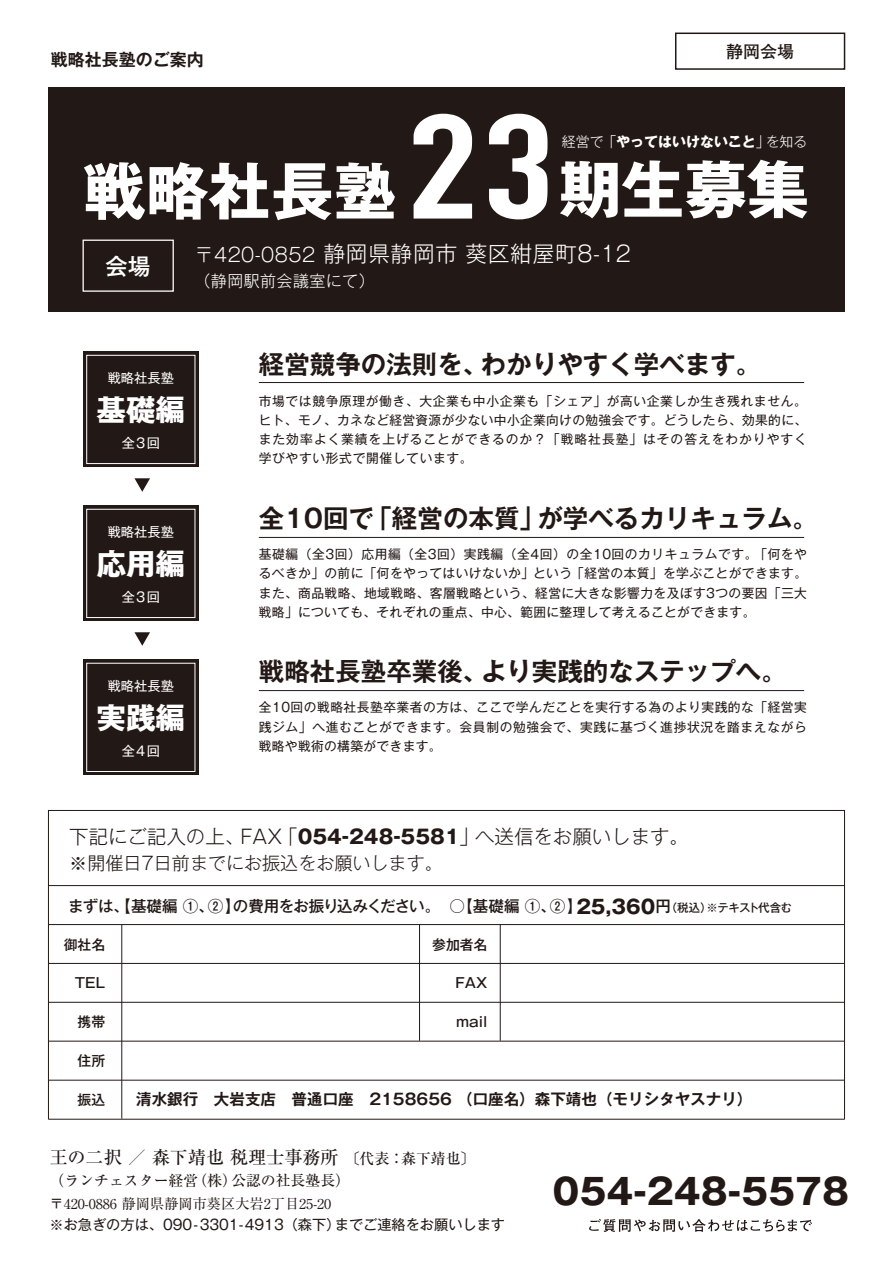
<style>
.page{position:relative;width:893px;height:1263px;background:#fff}
.page>*{position:absolute;margin:0;border:0;box-sizing:border-box;transform-origin:0 0}
.t1{font:700 145.95px "DIN Condensed";color:#fff;scale:1.32 1}
.t2{font:700 62.7px "Gothic MB101";color:#fff}
.t3{font:700 35.7px "Gothic MB101";color:#221815}
.t4{font:700 29.55px "Gothic MB101";color:#fff}
.t5{font:25.5px "Gothic MB101 De B";color:#221815}
.t6{font:500 22.8px "Gothic MB101";color:#fff}
.t7{font:300 21.9px "Gothic MB101";letter-spacing:.025em;color:#fff}
.t8{font:300 19.5px "Gothic MB101";color:#221815}
.t9{font:500 18px "Ryumin";color:#221815}
.t10{font:300 18px "Gothic MB101";color:#221815}
.t11{font:16.95px "Gothic MB101 De B";color:#221815}
.t12{font:700 16.95px "Futo Go B101";color:#221815}
.t13{font:300 16.05px "Gothic MB101";letter-spacing:.025em;color:#fff}
.t14{font:500 15.6px "Gothic MB101 Pro";letter-spacing:-.03em;color:#221815}
.t15{font:15.6px "Gothic MB101 De B";color:#221815}
.t16{font:500 14.85px "Ryumin";color:#221815}
.t17{font:14.25px "Gothic MB101";color:#221815}
.t18{font:14.25px "Ryumin";color:#221815}
.t19{font:700 13.95px "Gothic MB101";color:#fff}
.t20{font:500 13.8px "Gothic MB101";color:#221815}
.t21{font:13.2px "Gothic MB101";color:#fff}
.t22{font:12.75px/19.2px "Gothic MB101";letter-spacing:.05em;color:#221815;text-align:justify}
.s1{font-weight:300}
.s2{font-size:19.05px}
.s3{font-weight:700}
.s4{font-weight:700;font-size:19.2px}
.s5{font-size:11.4px}
.s6{font-size:14.85px}
</style>
<div class="page">
<div style="left:48px;top:810px;width:797px;height:76px;border:1px solid #221815"></div>
<hr style="left:48px;top:924px;width:796px;height:1px;background:#221815">
<hr style="left:48px;top:963px;width:796px;height:1px;background:#221815">
<hr style="left:48px;top:1002px;width:796px;height:1px;background:#221815">
<hr style="left:48px;top:1041px;width:796px;height:1px;background:#221815">
<hr style="left:48px;top:1080px;width:796px;height:1px;background:#221815">
<hr style="left:48px;top:1119px;width:796px;height:1px;background:#221815">
<hr style="left:121px;top:924px;width:1px;height:194px;background:#221815">
<hr style="left:844px;top:886px;width:1px;height:233px;background:#221815">
<hr style="left:48px;top:886px;width:1px;height:233px;background:#221815">
<hr style="left:500px;top:924px;width:1px;height:117px;background:#221815">
<hr style="left:419px;top:924px;width:1px;height:117px;background:#221815">
<div style="left:675px;top:33px;width:170px;height:37px;border:2px solid #221815"></div>
<hr style="left:259px;top:382px;width:545px;height:1px;background:#221815">
<hr style="left:259px;top:537px;width:545px;height:1px;background:#221815">
<hr style="left:259px;top:690px;width:545px;height:1px;background:#221815">
<div style="left:83px;top:352px;width:116px;height:115px;background:#221815"></div>
<div style="left:86px;top:355px;width:109px;height:109px;border:1px solid #fff"></div>
<svg style="left:134px;top:478px;width:16px;height:14px"></svg>
<div style="left:83px;top:506px;width:116px;height:115px;background:#221815"></div>
<div style="left:86px;top:509px;width:109px;height:109px;border:1px solid #fff"></div>
<svg style="left:134px;top:632px;width:16px;height:14px"></svg>
<div style="left:83px;top:660px;width:116px;height:115px;background:#221815"></div>
<div style="left:86px;top:663px;width:109px;height:109px;border:1px solid #fff"></div>
<div style="left:48px;top:88px;width:796px;height:224px;background:#221815"></div>
<div style="left:83px;top:240px;width:91px;height:52px;border:1px solid #fff"></div>
<svg style="left:589px;top:1219px;width:223px;height:13px"></svg>
<h3 class="t11" style="left:51px;top:48px;width:155px">戦略社長塾のご案内</h3>
<h2 class="t2" style="left:83px;top:147px;width:315px">戦略社長塾</h2>
<h3 class="t12" style="left:726px;top:42px;width:70px">静岡会場</h3>
<h1 class="t1" style="left:407px;top:82px;width:113px">23</h1>
<p class="t19" style="left:562px;top:131px;width:247px"><span class="s1">経営で「</span>やってはいけないこと<span class="s1">」を知る</span></p>
<h2 class="t2" style="left:559px;top:145px;width:252px">期生募集</h2>
<h3 class="t6" style="left:105px;top:250px;width:47px">会場</h3>
<h3 class="t7" style="left:194px;top:239px;width:438px"><span class="s2">〒420-0852</span> 静岡県静岡市 葵区紺屋町8-12</h3>
<p class="t13" style="left:194px;top:270px;width:182px">（静岡駅前会議室にて）</p>
<p class="t21" style="left:108px;top:369px;width:68px">戦略社長塾</p>
<h3 class="t4" style="left:97px;top:389px;width:90px">基礎編</h3>
<p class="t21" style="left:122px;top:434px;width:40px">全3回</p>
<p class="t21" style="left:108px;top:523px;width:68px">戦略社長塾</p>
<h3 class="t4" style="left:97px;top:543px;width:90px">応用編</h3>
<p class="t21" style="left:122px;top:588px;width:40px">全3回</p>
<p class="t21" style="left:108px;top:677px;width:68px">戦略社長塾</p>
<h3 class="t4" style="left:97px;top:697px;width:90px">実践編</h3>
<p class="t21" style="left:122px;top:742px;width:40px">全4回</p>
<h3 class="t5" style="left:259px;top:346px;width:504px">経営競争の法則を、わかりやすく学べます。</h3>
<p class="t22" style="left:259px;top:390px;width:550px">市場では競争原理が働き、大企業も中小企業も「シェア」が高い企業しか生き残れません。ヒト、モノ、カネなど経営資源が少ない中小企業向けの勉強会です。どうしたら、効果的に、また効率よく業績を上げることができるのか？「戦略社長塾」はその答えをわかりやすく学びやすい形式で開催しています。</p>
<h3 class="t5" style="left:259px;top:500px;width:561px">全10回で「経営の本質」が学べるカリキュラム。</h3>
<p class="t22" style="left:259px;top:544px;width:550px">基礎編（全3回）応用編（全3回）実践編（全4回）の全10回のカリキュラムです。「何をやるべきか」の前に「何をやってはいけないか」という「経営の本質」を学ぶことができます。また、商品戦略、地域戦略、客層戦略という、経営に大きな影響力を及ぼす3つの要因「三大戦略」についても、それぞれの重点、中心、範囲に整理して考えることができます。</p>
<h3 class="t5" style="left:259px;top:653px;width:530px">戦略社長塾卒業後、より実践的なステップへ。</h3>
<p class="t22" style="left:259px;top:697px;width:550px">全10回の戦略社長塾卒業者の方は、ここで学んだことを実行する為のより実践的な「経営実践ジム」へ進むことができます。会員制の勉強会で、実践に基づく進捗状況を踏まえながら戦略や戦術の構築ができます。</p>
<h3 class="t8" style="left:69px;top:823px;width:621px">下記にご記入の上、FAX「<span class="s3">054-248-5581</span>」へ送信をお願いします。</h3>
<h3 class="t10" style="left:69px;top:851px;width:375px">※開催日7日前までにお振込をお願いします。</h3>
<p class="t14" style="left:68px;top:893px;width:725px">まずは、【基礎編 ①、②】の費用をお振り込みください。　○【基礎編 ①、②】<span class="s4">25,360</span>円<span class="s5">（税込）※テキスト代含む</span></p>
<p class="t20" style="left:64px;top:935px;width:43px">御社名</p>
<p class="t20" style="left:75px;top:973px;width:32px">TEL</p>
<p class="t20" style="left:78px;top:1012px;width:29px">携帯</p>
<p class="t20" style="left:78px;top:1051px;width:29px">住所</p>
<p class="t20" style="left:78px;top:1090px;width:29px">振込</p>
<p class="t20" style="left:432px;top:935px;width:57px">参加者名</p>
<p class="t20" style="left:455px;top:973px;width:33px">FAX</p>
<p class="t20" style="left:456px;top:1012px;width:33px">mail</p>
<p class="t15" style="left:136px;top:1088px;width:618px">清水銀行　大岩支店　普通口座　2158656 （口座名）森下靖也（モリシタヤスナリ）</p>
<h3 class="t9" style="left:50px;top:1146px;width:428px">王の二択 ／ 森下靖也 税理士事務所 <span class="s6">〔代表：森下靖也〕</span></h3>
<p class="t16" style="left:49px;top:1171px;width:302px">（ランチェスター経営（株）公認の社長塾長）</p>
<p class="t18" style="left:50px;top:1195px;width:283px">〒420-0886 静岡県静岡市葵区大岩2丁目25-20</p>
<p class="t17" style="left:50px;top:1214px;width:457px">※お急ぎの方は、090-3301-4913（森下）までご連絡をお願いします</p>
<h3 class="t3" style="left:552px;top:1166px;width:298px">054-248-5578</h3>
</div>
